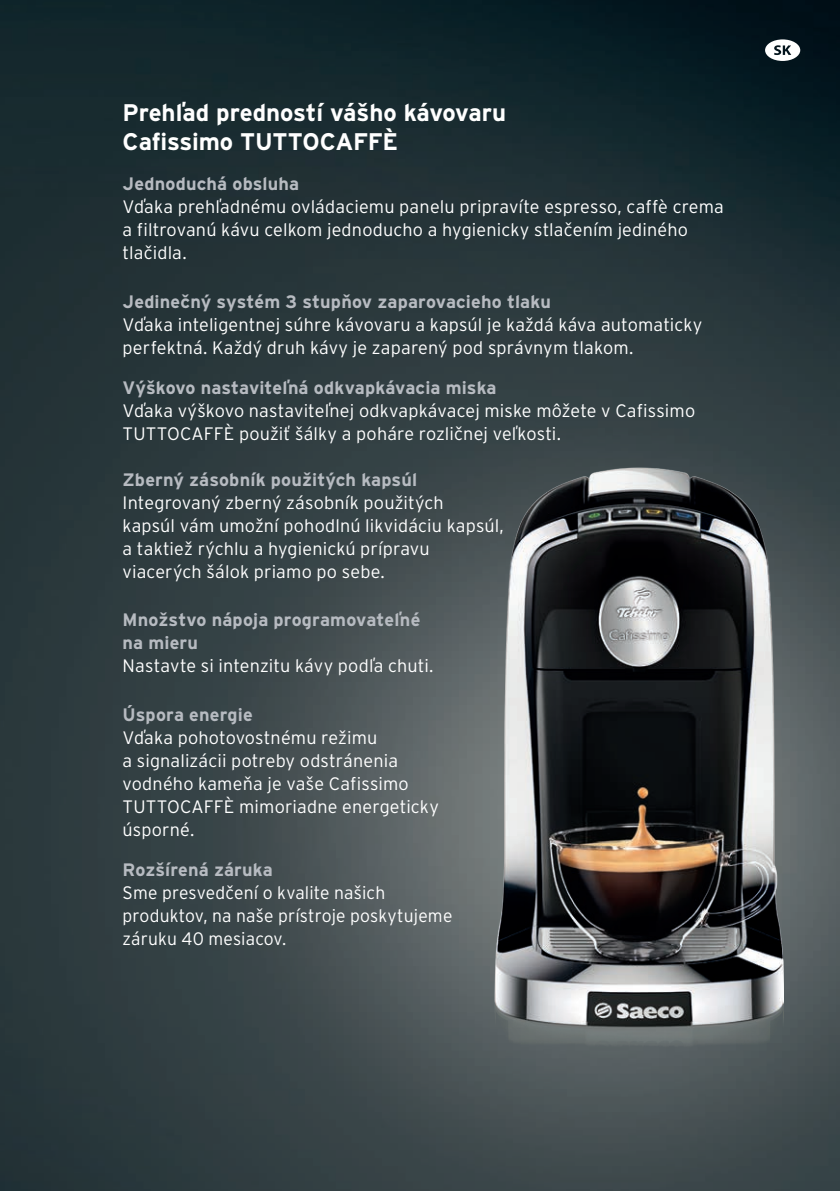
<style>
.page{position:relative;width:840px;height:1191px;background:#fff}
.page>*{position:absolute;margin:0;border:0;box-sizing:border-box;transform-origin:0 0}
.t1{font:700 24px/28.8px "Interstate OT";letter-spacing:-.01em;color:#fff}
.t2{font:300 18px/23px "Interstate OT";letter-spacing:.01em;color:#fff}
.t3{font:700 18px/23px "Interstate OT";letter-spacing:.005em;color:#b7bbc1}
</style>
<div class="page">
<img style="left:0;top:0;width:839px;height:1191px">
<svg style="left:764px;top:39px;width:35px;height:22px"></svg>
<img style="left:494px;top:468px;width:288px;height:723px">
<h1 class="t1" style="left:122px;top:98px;width:385px">Prehľad predností vášho kávovaru<br>Cafissimo TUTTOCAFFÈ</h1>
<p class="t3" style="left:122px;top:172px;width:178px">Jednoduchá obsluha</p>
<p class="t2" style="left:122px;top:195px;width:602px">Vďaka prehľadnému ovládaciemu panelu pripravíte espresso, caffè crema a filtrovanú kávu celkom jednoducho a hygienicky stlačením jediného tlačidla.</p>
<p class="t3" style="left:122px;top:290px;width:429px">Jedinečný systém 3 stupňov zaparovacieho tlaku</p>
<p class="t2" style="left:122px;top:313px;width:581px">Vďaka inteligentnej súhre kávovaru a kapsúl je každá káva automaticky perfektná. Každý druh kávy je zaparený pod správnym tlakom.</p>
<p class="t3" style="left:122px;top:376px;width:375px">Výškovo nastaviteľná odkvapkávacia miska</p>
<p class="t2" style="left:122px;top:399px;width:574px">Vďaka výškovo nastaviteľnej odkvapkávacej miske môžete v Cafissimo<br>TUTTOCAFFÈ použiť šálky a poháre rozličnej veľkosti.</p>
<p class="t3" style="left:122px;top:468px;width:296px">Zberný zásobník použitých kapsúl</p>
<p class="t2" style="left:122px;top:491px;width:382px">Integrovaný zberný zásobník použitých<br>kapsúl vám umožní pohodlnú likvidáciu kapsúl, a taktiež rýchlu a hygienickú prípravu viacerých šálok priamo po sebe.</p>
<p class="t3" style="left:122px;top:608px;width:299px">Množstvo nápoja programovateľné na mieru</p>
<p class="t2" style="left:122px;top:654px;width:312px">Nastavte si intenzitu kávy podľa chuti.</p>
<p class="t3" style="left:122px;top:703px;width:131px">Úspora energie</p>
<p class="t2" style="left:122px;top:726px;width:317px">Vďaka pohotovostnému režimu<br>a signalizácii potreby odstránenia vodného kameňa je vaše Cafissimo<br>TUTTOCAFFÈ mimoriadne energeticky úsporné.</p>
<p class="t3" style="left:122px;top:858px;width:152px">Rozšírená záruka</p>
<p class="t2" style="left:122px;top:881px;width:331px">Sme presvedčení o kvalite našich produktov, na naše prístroje poskytujeme záruku 40 mesiacov.</p>
</div>
